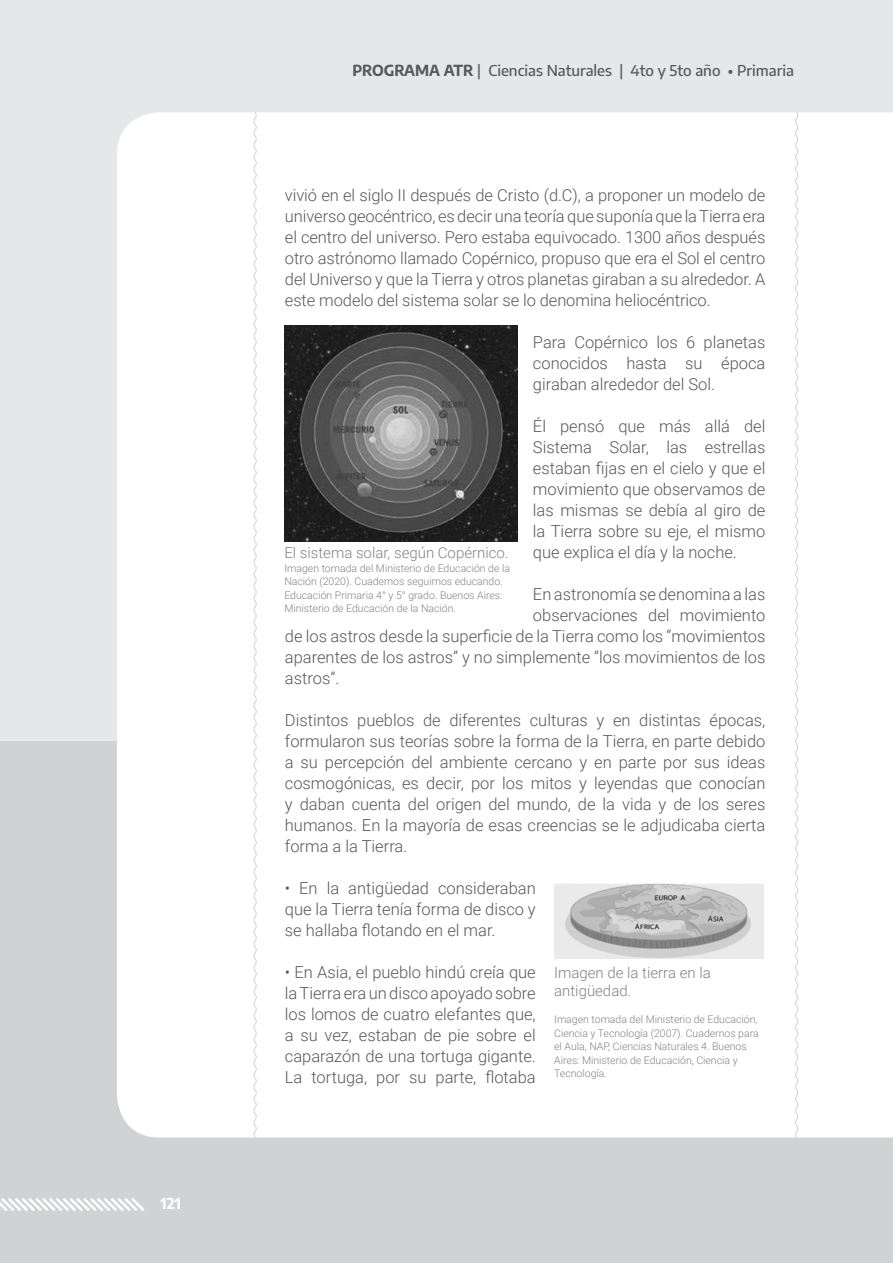
<style>
.page{position:relative;width:893px;height:1263px;background:#fff}
.page>*{position:absolute;margin:0;border:0;box-sizing:border-box;transform-origin:0 0}
.Poesias_o_citas_lite{font:300 16.5px/21px "Roboto";color:#57585a;text-align:justify}
.Epígrafes___pie_de_p{font:300 15px/18px "Roboto";color:#808285}
.t1{font:500 15px "Encode Sans";color:#57585a}
.t2{font:700 15px "Encode Sans";color:#fff}
.Fuente{font:300 10.5px/13.5px "Roboto";color:#808285}
.s1{font-weight:700}
</style>
<div class="page">
<div style="left:0;top:594px;width:893px;height:669px;background:#d1d2d4"></div>
<div style="left:0;top:0;width:893px;height:740px;background:#e6e7e9"></div>
<svg style="left:0;top:1198px;width:145px;height:13px"></svg>
<div style="left:117px;top:112px;width:776px;height:1025px;background:#fff"></div>
<img style="left:284px;top:326px;width:233px;height:215px">
<img style="left:554px;top:883px;width:209px;height:75px">
<svg style="left:253px;top:112px;width:5px;height:1026px"></svg>
<svg style="left:794px;top:112px;width:5px;height:1026px"></svg>
<p class="t2" style="left:161px;top:1192px;width:22px">121</p>
<p class="t1" style="left:352px;top:60px;width:443px"><span class="s1">PROGRAMA ATR</span> | Ciencias Naturales | 4to y 5to año • Primaria</p>
<p class="Poesias_o_citas_lite" style="left:285px;top:184px;width:482px">vivió en el siglo II después de Cristo (d.C), a proponer un modelo de universo geocéntrico, es decir una teoría que suponía que la Tierra era el centro del universo. Pero estaba equivocado. 1300 años después otro astrónomo llamado Copérnico, propuso que era el Sol el centro del Universo y que la Tierra y otros planetas giraban a su alrededor. A este modelo del sistema solar se lo denomina heliocéntrico.</p>
<p class="Poesias_o_citas_lite" style="left:533px;top:331px;width:234px">Para Copérnico los 6 planetas conocidos hasta su época giraban alrededor del Sol.</p>
<p class="Poesias_o_citas_lite" style="left:533px;top:415px;width:234px">Él pensó que más allá del Sistema Solar, las estrellas estaban fijas en el cielo y que el movimiento que observamos de las mismas se debía al giro de la Tierra sobre su eje, el mismo que explica el día y la noche.</p>
<p class="Poesias_o_citas_lite" style="left:533px;top:583px;width:234px">En astronomía se denomina a las observaciones del movimiento</p>
<p class="Epígrafes___pie_de_p" style="left:284px;top:543px;width:226px">El sistema solar, según Copérnico.</p>
<p class="Fuente" style="left:284px;top:561px;width:227px">Imagen tomada del Ministerio de Educación de la Nación (2020). Cuadernos seguimos educando.<br>Educación Primaria 4° y 5° grado. Buenos Aires:<br>Ministerio de Educación de la Nación.</p>
<p class="Poesias_o_citas_lite" style="left:285px;top:625px;width:482px">de los astros desde la superficie de la Tierra como los “movimientos aparentes de los astros” y no simplemente “los movimientos de los astros”.</p>
<p class="Poesias_o_citas_lite" style="left:285px;top:709px;width:482px">Distintos pueblos de diferentes culturas y en distintas épocas, formularon sus teorías sobre la forma de la Tierra, en parte debido a su percepción del ambiente cercano y en parte por sus ideas cosmogónicas, es decir, por los mitos y leyendas que conocían y daban cuenta del origen del mundo, de la vida y de los seres humanos. En la mayoría de esas creencias se le adjudicaba cierta forma a la Tierra.</p>
<p class="Poesias_o_citas_lite" style="left:285px;top:877px;width:252px">• En la antigüedad consideraban que la Tierra tenía forma de disco y se hallaba flotando en el mar.</p>
<p class="Poesias_o_citas_lite" style="left:285px;top:961px;width:252px">• En Asia, el pueblo hindú creía que la Tierra era un disco apoyado sobre los lomos de cuatro elefantes que, a su vez, estaban de pie sobre el caparazón de una tortuga gigante.<br>La tortuga, por su parte, flotaba</p>
<p class="Epígrafes___pie_de_p" style="left:554px;top:963px;width:158px">Imagen de la tierra en la antigüedad.</p>
<p class="Fuente" style="left:554px;top:1012px;width:206px">Imagen tomada del Ministerio de Educación, Ciencia y Tecnología (2007). Cuadernos para el Aula, NAP, Ciencias Naturales 4. Buenos Aires: Ministerio de Educación, Ciencia y Tecnología.</p>
</div>
